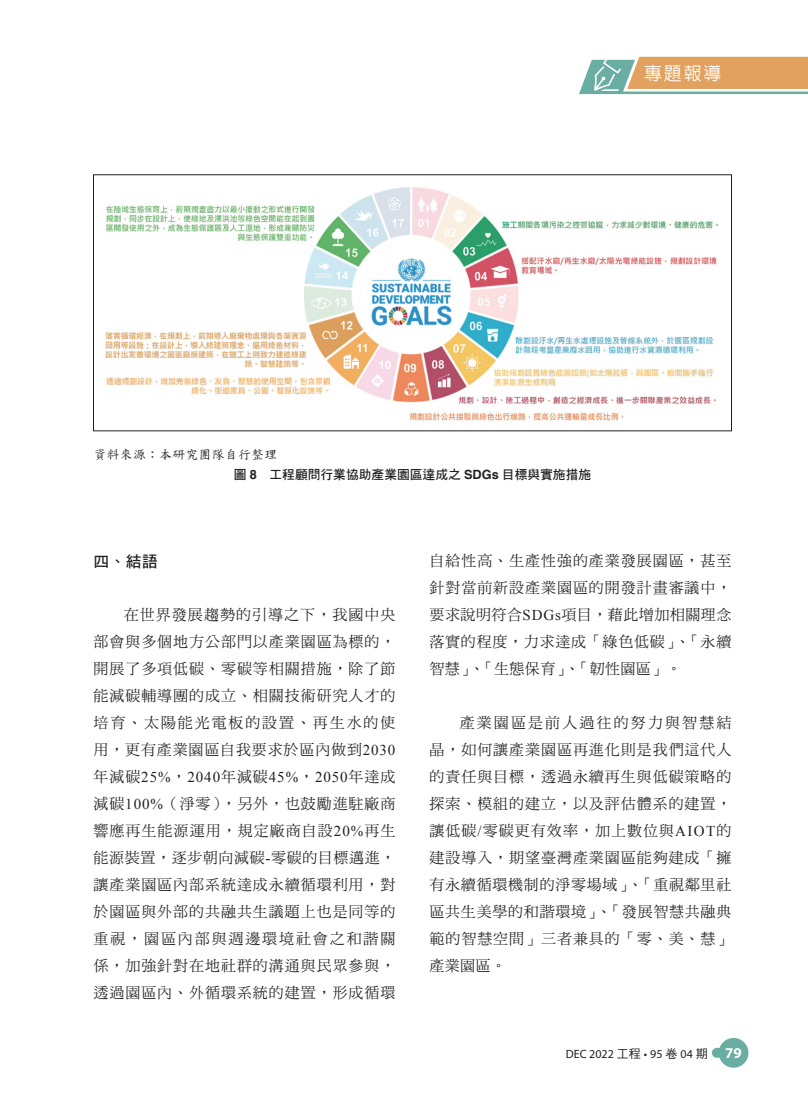
<style>
.page{position:relative;width:808px;height:1106px;background:#fff}
.page>*{position:absolute;margin:0;border:0;box-sizing:border-box;transform-origin:0 0}
.t1{font:500 18px "AR Hei B5";color:#fff}
.t2{font:15.75px "DF Hei Std W7";color:#231f20}
.t3{font:15px/27px "DF Ming Std W5";letter-spacing:.06em;color:#231f20;text-align:justify}
.t4{font:15px "Times New Roman";letter-spacing:.06em;color:#231f20}
.t5{font:12.9px "DF Biao Kai Shu Std W5";letter-spacing:.025em;color:#231f20}
.t6{font:12.75px "DF Hei Std W7";color:#231f20}
.t7{font:12px "Myriad Pro";color:#231f20}
.s1{font-family:"Helvetica";font-weight:700}
.s2{font-family:"Times New Roman"}
.s3{font-family:"DF Ming Std W5"}
.s4{font-family:"DF Hei Std W5"}
.s5{font-weight:700;font-size:15px;color:#fff}
</style>
<div class="page">
<svg style="left:579px;top:57px;width:229px;height:37px;background:#ccb082"></svg>
<div style="left:719px;top:1037px;width:29px;height:30px;background:#6aada2;border-radius:50%"></div>
<div style="left:712px;top:1047px;width:26px;height:10px;background:#6aada2;border-radius:5px"></div>
<img style="left:105px;top:187px;width:613px;height:234px">
<p class="t1" style="left:644px;top:64px;width:79px">專題報導</p>
<p class="t5" style="left:94px;top:448px;width:185px">資料來源：本研究團隊自行整理</p>
<p class="t6" style="left:234px;top:467px;width:359px">圖 <span class="s1">8</span>　工程顧問行業協助產業園區達成之 <span class="s1">SDGs</span> 目標與實施措施</p>
<p class="t2" style="left:94px;top:552px;width:66px">四、結語</p>
<p class="t3" style="left:94px;top:601px;width:303px;text-indent:30px">在世界發展趨勢的引導之下，我國中央部會與多個地方公部門以產業園區為標的，開展了多項低碳、零碳等相關措施，除了節能減碳輔導團的成立、相關技術研究人才的培育、太陽能光電板的設置、再生水的使用，更有產業園區自我要求於區內做到<span class="s2">2030</span></p>
<p class="t4" style="left:94px;top:767px;width:303px"><span class="s3">年減碳</span>25%<span class="s3">，</span>2040<span class="s3">年減碳</span>45%<span class="s3">，</span>2050<span class="s3">年達成</span></p>
<p class="t3" style="left:94px;top:790px;width:303px">減碳<span class="s2">100%</span>（淨零），另外，也鼓勵進駐廠商響應再生能源運用，規定廠商自設<span class="s2">20%</span>再生能源裝置，逐步朝向減碳<span class="s2">-</span>零碳的目標邁進，讓產業園區內部系統達成永續循環利用，對於園區與外部的共融共生議題上也是同等的重視，園區內部與週邊環境社會之和諧關係，加強針對在地社群的溝通與民眾參與，透過園區內、外循環系統的建置，形成循環</p>
<p class="t3" style="left:429px;top:547px;width:303px">自給性高、生產性強的產業發展園區，甚至針對當前新設產業園區的開發計畫審議中，要求說明符合<span class="s2">SDGs</span>項目，藉此增加相關理念落實的程度，力求達成「綠色低碳」、「永續智慧」、「生態保育」、「韌性園區」。</p>
<p class="t3" style="left:429px;top:709px;width:303px;text-indent:30px">產業園區是前人過往的努力與智慧結晶，如何讓產業園區再進化則是我們這代人的責任與目標，透過永續再生與低碳策略的探索、模組的建立，以及評估體系的建置，讓低碳<span class="s2">/</span>零碳更有效率，加上數位與<span class="s2">AIOT</span>的建設導入，期望臺灣產業園區能夠建成「擁有永續循環機制的淨零場域」、「重視鄰里社區共生美學的和諧環境」、「發展智慧共融典範的智慧空間」三者兼具的「零、美、慧」產業園區。</p>
<p class="t7" style="left:566px;top:1046px;width:177px">DEC 2022 <span class="s4">工程</span> • 95 <span class="s4">卷</span> 04 <span class="s4">期</span> <span class="s5">79</span></p>
</div>
